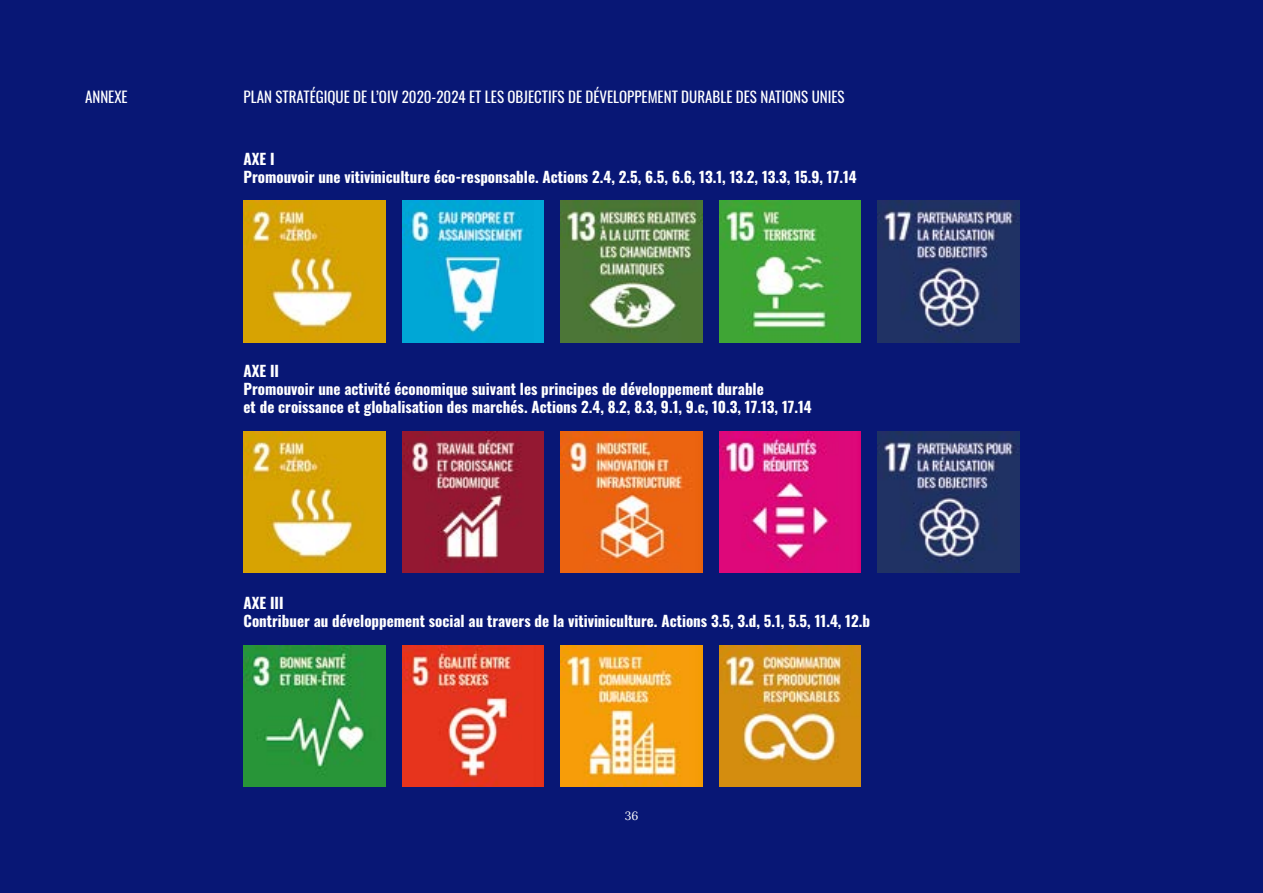
<style>
.page{position:relative;width:1263px;height:893px;background:#081775}
.page>*{position:absolute;margin:0;border:0;box-sizing:border-box;transform-origin:0 0}
.t1{font:700 15px/18px "Oswald";color:#fff}
.t2{font:15px "Oswald";color:#fff}
.t3{font:12px "Lora";color:#fff}
</style>
<div class="page">
<img style="left:561px;top:201px;width:141px;height:141px">
<img style="left:561px;top:431px;width:141px;height:142px">
<img style="left:561px;top:645px;width:141px;height:142px">
<img style="left:402px;top:201px;width:142px;height:141px">
<img style="left:402px;top:431px;width:142px;height:142px">
<img style="left:402px;top:645px;width:142px;height:142px">
<img style="left:244px;top:201px;width:141px;height:141px">
<img style="left:244px;top:431px;width:141px;height:142px">
<img style="left:244px;top:645px;width:141px;height:142px">
<img style="left:719px;top:201px;width:142px;height:141px">
<img style="left:719px;top:645px;width:142px;height:142px">
<img style="left:878px;top:201px;width:141px;height:141px">
<img style="left:878px;top:431px;width:141px;height:142px">
<img style="left:719px;top:431px;width:142px;height:142px">
<p class="t2" style="left:85px;top:83px;width:44px">ANNEXE</p>
<p class="t2" style="left:244px;top:83px;width:603px">PLAN STRATÉGIQUE DE L’OIV 2020-2024 ET LES OBJECTIFS DE DÉVELOPPEMENT DURABLE DES NATIONS UNIES</p>
<p class="t1" style="left:244px;top:150px;width:615px">AXE I<br>Promouvoir une vitiviniculture éco-responsable. Actions 2.4, 2.5, 6.5, 6.6, 13.1, 13.2, 13.3, 15.9, 17.14</p>
<p class="t1" style="left:244px;top:363px;width:570px">AXE II<br>Promouvoir une activité économique suivant les principes de développement durable<br>et de croissance et globalisation des marchés. Actions 2.4, 8.2, 8.3, 9.1, 9.c, 10.3, 17.13, 17.14</p>
<p class="t1" style="left:244px;top:595px;width:628px">AXE III<br>Contribuer au développement social au travers de la vitiviniculture. Actions 3.5, 3.d, 5.1, 5.5, 11.4, 12.b</p>
<p class="t3" style="left:625px;top:807px;width:15px">36</p>
</div>
